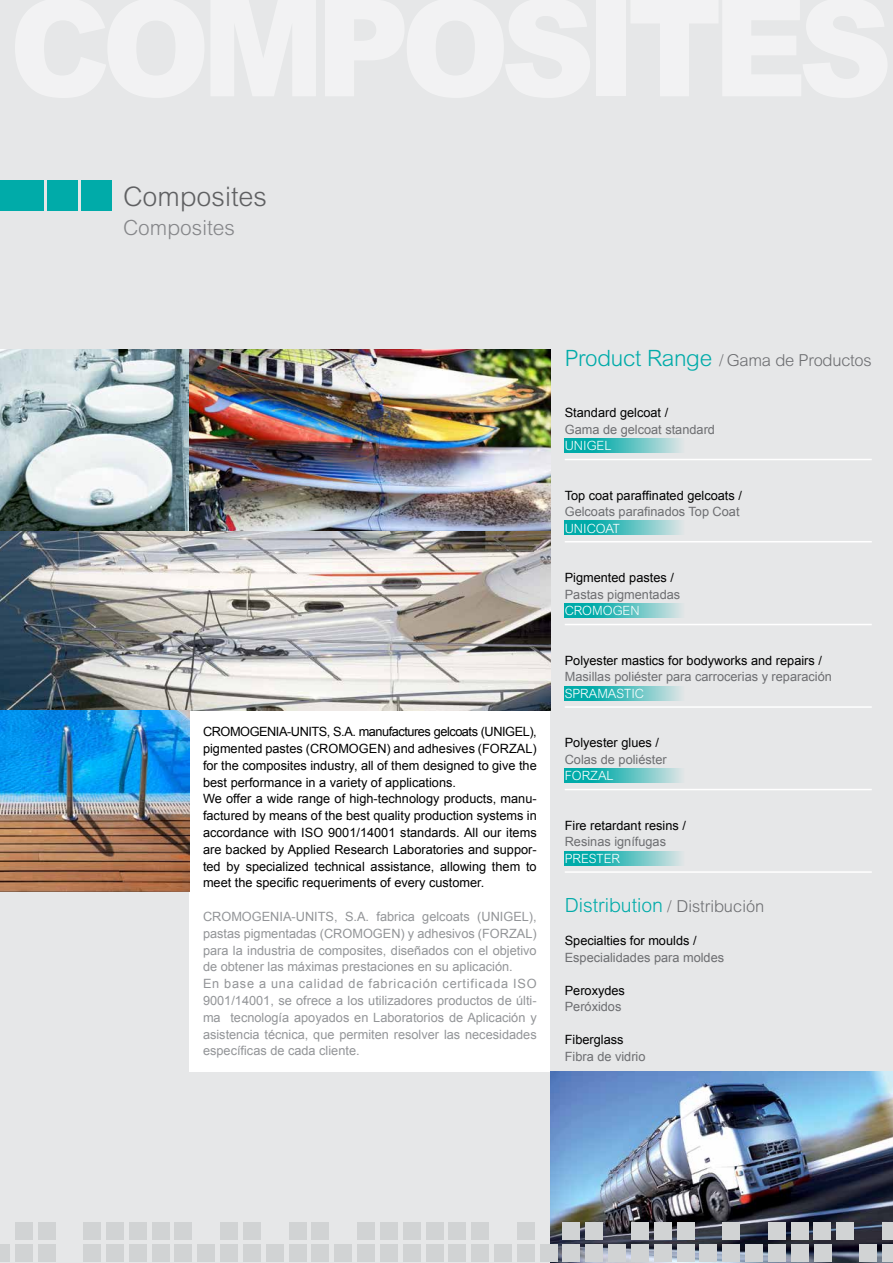
<style>
.page{position:relative;width:893px;height:1263px;background:#e6e7e8}
.page>*{position:absolute;margin:0;border:0;box-sizing:border-box;transform-origin:0 0}
.t1{font:300 27px "Arial";color:#5f6062}
.t2{font:300 21px "Arial";color:#858689}
.t3{font:300 16.5px "Arial";letter-spacing:-.015em;color:#6d6e71}
.t4{font:12.75px/16.8px "Arial";color:#000}
.t5{font:12.75px/16.8px "Arial";color:#939598}
.t6{font:12.75px "Arial";color:#6d6e71}
.t7{font:300 12.75px "Arial";color:#fff}
.s1{font-size:22.5px;color:#00aba9}
.s2{font-size:19.5px;color:#00aba9}
</style>
<div class="page">
<img style="left:550px;top:1072px;width:343px;height:191px">
<div style="left:189px;top:711px;width:361px;height:361px;background:#fff"></div>
<img style="left:0;top:350px;width:550px;height:361px">
<svg style="left:0;top:350px;width:189px;height:180px"></svg>
<img style="left:0;top:711px;width:189px;height:180px">
<div style="left:882px;top:1244px;width:11px;height:17px;background:#d1d3d4"></div>
<div style="left:859px;top:1244px;width:18px;height:17px;background:#d1d3d4"></div>
<div style="left:814px;top:1244px;width:17px;height:17px;background:#d1d3d4"></div>
<div style="left:791px;top:1244px;width:17px;height:17px;background:#d1d3d4"></div>
<div style="left:768px;top:1244px;width:18px;height:17px;background:#d1d3d4"></div>
<div style="left:745px;top:1244px;width:18px;height:17px;background:#d1d3d4"></div>
<div style="left:722px;top:1244px;width:18px;height:17px;background:#d1d3d4"></div>
<div style="left:700px;top:1244px;width:17px;height:17px;background:#d1d3d4"></div>
<div style="left:677px;top:1244px;width:17px;height:17px;background:#d1d3d4"></div>
<div style="left:654px;top:1244px;width:17px;height:17px;background:#d1d3d4"></div>
<div style="left:631px;top:1244px;width:18px;height:17px;background:#d1d3d4"></div>
<div style="left:608px;top:1244px;width:18px;height:17px;background:#d1d3d4"></div>
<div style="left:585px;top:1244px;width:18px;height:17px;background:#d1d3d4"></div>
<div style="left:563px;top:1244px;width:17px;height:17px;background:#d1d3d4"></div>
<div style="left:540px;top:1244px;width:17px;height:17px;background:#d1d3d4"></div>
<div style="left:517px;top:1244px;width:18px;height:17px;background:#d1d3d4"></div>
<div style="left:494px;top:1244px;width:18px;height:17px;background:#d1d3d4"></div>
<div style="left:471px;top:1244px;width:18px;height:17px;background:#d1d3d4"></div>
<div style="left:448px;top:1244px;width:18px;height:17px;background:#d1d3d4"></div>
<div style="left:426px;top:1244px;width:17px;height:17px;background:#d1d3d4"></div>
<div style="left:403px;top:1244px;width:17px;height:17px;background:#d1d3d4"></div>
<div style="left:380px;top:1244px;width:18px;height:17px;background:#d1d3d4"></div>
<div style="left:357px;top:1244px;width:18px;height:17px;background:#d1d3d4"></div>
<div style="left:334px;top:1244px;width:18px;height:17px;background:#d1d3d4"></div>
<div style="left:312px;top:1244px;width:17px;height:17px;background:#d1d3d4"></div>
<div style="left:289px;top:1244px;width:17px;height:17px;background:#d1d3d4"></div>
<div style="left:266px;top:1244px;width:18px;height:17px;background:#d1d3d4"></div>
<div style="left:243px;top:1244px;width:18px;height:17px;background:#d1d3d4"></div>
<div style="left:220px;top:1244px;width:18px;height:17px;background:#d1d3d4"></div>
<div style="left:197px;top:1244px;width:18px;height:17px;background:#d1d3d4"></div>
<div style="left:175px;top:1244px;width:17px;height:17px;background:#d1d3d4"></div>
<div style="left:152px;top:1244px;width:17px;height:17px;background:#d1d3d4"></div>
<div style="left:129px;top:1244px;width:18px;height:17px;background:#d1d3d4"></div>
<div style="left:106px;top:1244px;width:18px;height:17px;background:#d1d3d4"></div>
<div style="left:83px;top:1244px;width:18px;height:17px;background:#d1d3d4"></div>
<div style="left:38px;top:1244px;width:17px;height:17px;background:#d1d3d4"></div>
<div style="left:15px;top:1244px;width:17px;height:17px;background:#d1d3d4"></div>
<div style="left:0;top:1244px;width:10px;height:17px;background:#d1d3d4"></div>
<div style="left:882px;top:1222px;width:11px;height:18px;background:#d1d3d4"></div>
<div style="left:836px;top:1222px;width:18px;height:18px;background:#d1d3d4"></div>
<div style="left:814px;top:1222px;width:17px;height:18px;background:#d1d3d4"></div>
<div style="left:791px;top:1222px;width:17px;height:18px;background:#d1d3d4"></div>
<div style="left:768px;top:1222px;width:18px;height:18px;background:#d1d3d4"></div>
<div style="left:722px;top:1222px;width:18px;height:18px;background:#d1d3d4"></div>
<div style="left:677px;top:1222px;width:17px;height:18px;background:#d1d3d4"></div>
<div style="left:654px;top:1222px;width:17px;height:18px;background:#d1d3d4"></div>
<div style="left:631px;top:1222px;width:18px;height:18px;background:#d1d3d4"></div>
<div style="left:585px;top:1222px;width:18px;height:18px;background:#d1d3d4"></div>
<div style="left:563px;top:1222px;width:17px;height:18px;background:#d1d3d4"></div>
<div style="left:517px;top:1222px;width:18px;height:18px;background:#d1d3d4"></div>
<div style="left:471px;top:1222px;width:18px;height:18px;background:#d1d3d4"></div>
<div style="left:448px;top:1222px;width:18px;height:18px;background:#d1d3d4"></div>
<div style="left:426px;top:1222px;width:17px;height:18px;background:#d1d3d4"></div>
<div style="left:403px;top:1222px;width:17px;height:18px;background:#d1d3d4"></div>
<div style="left:380px;top:1222px;width:18px;height:18px;background:#d1d3d4"></div>
<div style="left:357px;top:1222px;width:18px;height:18px;background:#d1d3d4"></div>
<div style="left:312px;top:1222px;width:17px;height:18px;background:#d1d3d4"></div>
<div style="left:289px;top:1222px;width:17px;height:18px;background:#d1d3d4"></div>
<div style="left:243px;top:1222px;width:18px;height:18px;background:#d1d3d4"></div>
<div style="left:220px;top:1222px;width:18px;height:18px;background:#d1d3d4"></div>
<div style="left:175px;top:1222px;width:17px;height:18px;background:#d1d3d4"></div>
<div style="left:152px;top:1222px;width:17px;height:18px;background:#d1d3d4"></div>
<div style="left:129px;top:1222px;width:18px;height:18px;background:#d1d3d4"></div>
<div style="left:106px;top:1222px;width:18px;height:18px;background:#d1d3d4"></div>
<div style="left:83px;top:1222px;width:18px;height:18px;background:#d1d3d4"></div>
<div style="left:38px;top:1222px;width:17px;height:18px;background:#d1d3d4"></div>
<div style="left:15px;top:1222px;width:17px;height:18px;background:#d1d3d4"></div>
<div style="left:47px;top:180px;width:31px;height:31px;background:#00aba9"></div>
<div style="left:14px;top:180px;width:30px;height:31px;background:#00aba9"></div>
<div style="left:81px;top:180px;width:31px;height:31px;background:#00aba9"></div>
<div style="left:0;top:180px;width:14px;height:31px;background:#00aba9"></div>
<hr style="left:565px;top:459px;width:307px;height:1px;background:#fff">
<hr style="left:565px;top:541px;width:307px;height:1px;background:#fff">
<hr style="left:565px;top:624px;width:307px;height:1px;background:#fff">
<hr style="left:565px;top:706px;width:307px;height:2px;background:#fff">
<hr style="left:565px;top:789px;width:307px;height:1px;background:#fff">
<hr style="left:565px;top:871px;width:307px;height:2px;background:#fff">
<svg style="left:565px;top:438px;width:116px;height:15px;background:#50bfbe"></svg>
<svg style="left:565px;top:521px;width:116px;height:14px;background:#50bfbe"></svg>
<svg style="left:565px;top:603px;width:116px;height:15px;background:#50bfbe"></svg>
<svg style="left:565px;top:686px;width:116px;height:14px;background:#50bfbe"></svg>
<svg style="left:565px;top:768px;width:116px;height:15px;background:#50bfbe"></svg>
<svg style="left:565px;top:851px;width:116px;height:14px;background:#50bfbe"></svg>
<h1 class="t1" style="left:123px;top:181px;width:146px">Composites</h1>
<h2 class="t2" style="left:123px;top:216px;width:114px">Composites</h2>
<p class="t4" style="left:203px;top:723px;width:335px">CROMOGENIA-UNITS, S.A. manufactures gelcoats (UNIGEL), pigmented pastes (CROMOGEN) and adhesives (FORZAL) for the composites industry, all of them designed to give the best performance in a variety of applications.<br>We offer a wide range of high-technology products, manu&shy;factured by means of the best quality production systems in accordance with ISO 9001/14001 standards. All our items are backed by Applied Research Laboratories and suppor&shy;ted by specialized technical assistance, allowing them to meet the specific requeriments of every customer.</p>
<p class="t5" style="left:203px;top:908px;width:335px">CROMOGENIA-UNITS, S.A. fabrica gelcoats (UNIGEL), pastas pigmentadas (CROMOGEN) y adhesivos (FORZAL) para la industria de composites, diseñados con el objetivo de obtener las máximas prestaciones en su aplicación.<br>En base a una calidad de fabricación certificada ISO 9001/14001, se ofrece a los utilizadores productos de últi&shy;ma tecnología apoyados en Laboratorios de Aplicación y asistencia técnica, que permiten resolver las necesidades específicas de cada cliente.</p>
<p class="t3" style="left:565px;top:351px;width:309px"><span class="s1">Product Range</span> / Gama de Productos</p>
<p class="t4" style="left:565px;top:404px;width:105px">Standard gelcoat /</p>
<p class="t6" style="left:565px;top:421px;width:152px">Gama de gelcoat standard</p>
<p class="t7" style="left:565px;top:438px;width:48px">UNIGEL</p>
<p class="t4" style="left:565px;top:487px;width:179px">Top coat paraffinated gelcoats /</p>
<p class="t6" style="left:565px;top:503px;width:176px">Gelcoats parafinados Top Coat</p>
<p class="t7" style="left:565px;top:521px;width:57px">UNICOAT</p>
<p class="t4" style="left:565px;top:569px;width:111px">Pigmented pastes /</p>
<p class="t6" style="left:565px;top:586px;width:117px">Pastas pigmentadas</p>
<p class="t7" style="left:565px;top:603px;width:76px">CROMOGEN</p>
<p class="t4" style="left:565px;top:652px;width:259px">Polyester mastics for bodyworks and repairs /</p>
<p class="t6" style="left:565px;top:668px;width:269px">Masillas poliéster para carrocerias y reparación</p>
<p class="t7" style="left:565px;top:686px;width:81px">SPRAMASTIC</p>
<p class="t4" style="left:565px;top:734px;width:96px">Polyester glues /</p>
<p class="t6" style="left:565px;top:751px;width:104px">Colas de poliéster</p>
<p class="t7" style="left:565px;top:768px;width:50px">FORZAL</p>
<p class="t4" style="left:565px;top:817px;width:123px">Fire retardant resins /</p>
<p class="t6" style="left:565px;top:833px;width:103px">Resinas ignífugas</p>
<p class="t7" style="left:565px;top:851px;width:57px">PRESTER</p>
<p class="t3" style="left:565px;top:897px;width:201px"><span class="s2">Distribution</span> / Distribución</p>
<p class="t4" style="left:565px;top:932px;width:133px">Specialties for moulds /</p>
<p class="t6" style="left:565px;top:949px;width:161px">Especialidades para moldes</p>
<p class="t4" style="left:565px;top:982px;width:62px">Peroxydes</p>
<p class="t6" style="left:565px;top:998px;width:58px">Peróxidos</p>
<p class="t4" style="left:565px;top:1031px;width:60px">Fiberglass</p>
<p class="t6" style="left:565px;top:1048px;width:82px">Fibra de vidrio</p>
</div>
